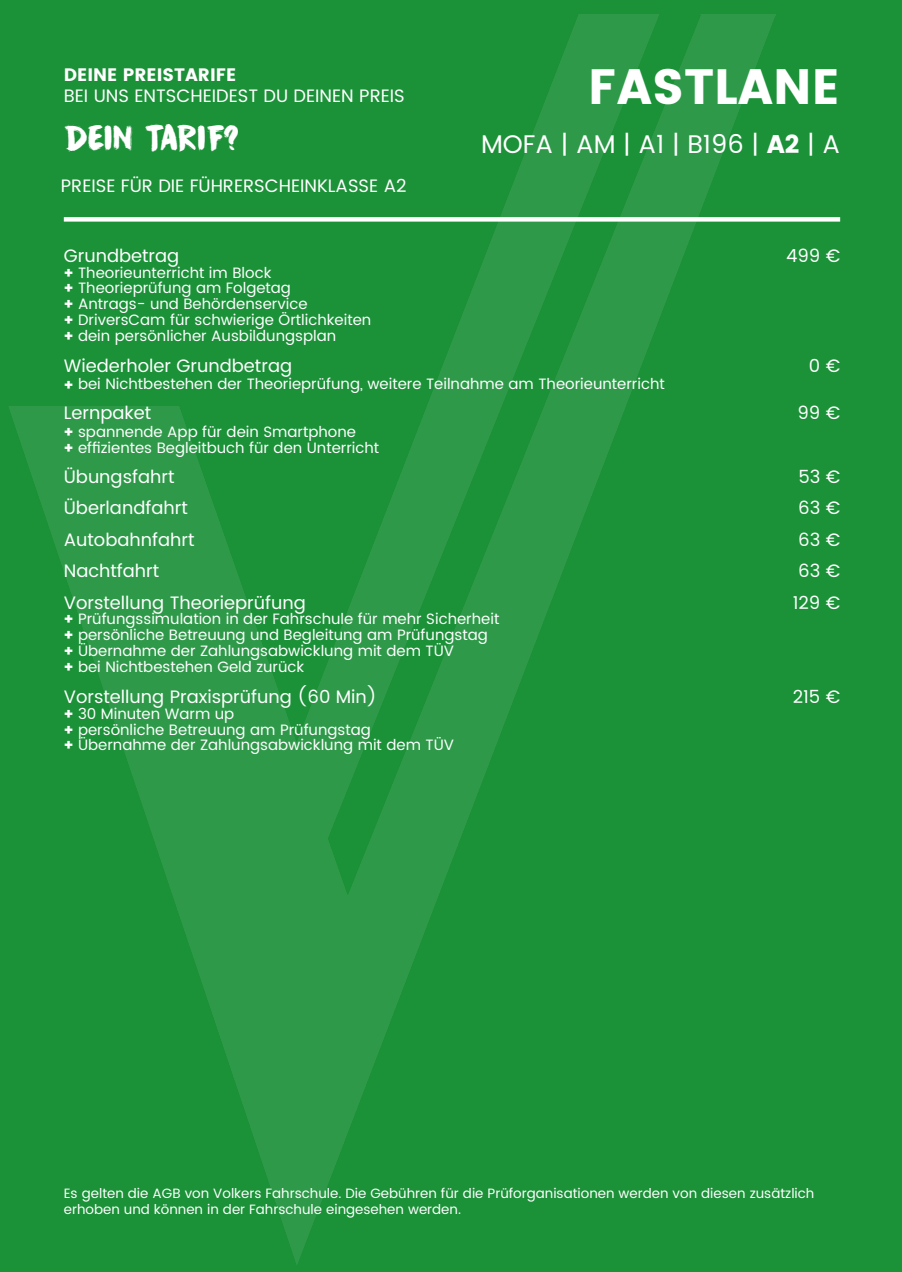
<style>
.page{position:relative;width:902px;height:1272px;background:#fff}
.page>*{position:absolute;margin:0;border:0;box-sizing:border-box;transform-origin:0 0}
.t1{font:49.5px "Poppins";color:#fff}
.t2{font:31.5px "DK Cinnabar Brush";letter-spacing:-.025em;color:#fff}
.t3{font:25.5px "Poppins";color:#fff}
.Absatzformat_1{font:18px "Poppins";color:#fff}
.t4{font:18px "Poppins";color:#fff}
.Absatzformat_1-2{font:15px/15.8px "Poppins";color:#fff}
.t5{font:13.5px/16.2px "Poppins";color:#fff}
.s1{font-style:inherit}
</style>
<div class="page">
<div style="left:0;top:0;width:901px;height:1271px;background:#1b9138"></div>
<img style="left:9px;top:15px;width:766px;height:1250px">
<div style="left:64px;top:217px;width:776px;height:5px;background:#fff"></div>
<p class="t4" style="left:64px;top:64px;width:174px">DEINE PREISTARIFE</p>
<p class="Absatzformat_1" style="left:64px;top:83px;width:342px">BEI UNS ENTSCHEIDEST DU DEINEN PREIS</p>
<p class="t2" style="left:64px;top:116px;width:177px">DEIN TARIF?</p>
<p class="Absatzformat_1" style="left:61px;top:173px;width:347px">PREISE FÜR DIE FÜHRERSCHEINKLASSE A2</p>
<p class="t1" style="left:588px;top:58px;width:253px">FASTLANE</p>
<p class="t3" style="left:481px;top:125px;width:360px">MOFA | AM | A1 | B196 | <span class="s1">A2</span> | A</p>
<p class="Absatzformat_1" style="left:64px;top:242px;width:117px">Grundbetrag</p>
<p class="Absatzformat_1" style="left:786px;top:242px;width:56px">499 €</p>
<p class="Absatzformat_1-2" style="left:64px;top:265px;width:209px"><span class="s1">+</span> Theorieunterricht im Block</p>
<p class="Absatzformat_1-2" style="left:64px;top:281px;width:229px"><span class="s1">+</span> Theorieprüfung am Folgetag</p>
<p class="Absatzformat_1-2" style="left:64px;top:296px;width:309px"><span class="s1">+</span> Antrags- und Behördenservice<br><span class="s1">+</span> DriversCam für schwierige Örtlichkeiten</p>
<p class="Absatzformat_1-2" style="left:64px;top:328px;width:274px"><span class="s1">+</span> dein persönlicher Ausbildungsplan</p>
<p class="Absatzformat_1" style="left:64px;top:353px;width:230px">Wiederholer Grundbetrag</p>
<p class="Absatzformat_1" style="left:808px;top:353px;width:33px">0 €</p>
<p class="Absatzformat_1-2" style="left:64px;top:377px;width:602px"><span class="s1">+</span> bei Nichtbestehen der Theorieprüfung, weitere Teilnahme am Theorieunterricht</p>
<p class="Absatzformat_1" style="left:64px;top:400px;width:89px">Lernpaket</p>
<p class="Absatzformat_1" style="left:797px;top:400px;width:44px">99 €</p>
<p class="Absatzformat_1-2" style="left:64px;top:424px;width:294px"><span class="s1">+</span> spannende App für dein Smartphone</p>
<p class="Absatzformat_1-2" style="left:64px;top:440px;width:317px"><span class="s1">+</span> effizientes Begleitbuch für den Unterricht</p>
<p class="Absatzformat_1" style="left:64px;top:463px;width:112px">Übungsfahrt</p>
<p class="Absatzformat_1" style="left:798px;top:463px;width:43px">53 €</p>
<p class="Absatzformat_1" style="left:64px;top:494px;width:125px">Überlandfahrt</p>
<p class="Absatzformat_1" style="left:798px;top:494px;width:43px">63 €</p>
<p class="Absatzformat_1" style="left:64px;top:526px;width:132px">Autobahnfahrt</p>
<p class="Absatzformat_1" style="left:798px;top:526px;width:43px">63 €</p>
<p class="Absatzformat_1" style="left:64px;top:557px;width:97px">Nachtfahrt</p>
<p class="Absatzformat_1" style="left:798px;top:557px;width:43px">63 €</p>
<p class="Absatzformat_1" style="left:64px;top:589px;width:243px">Vorstellung Theorieprüfung</p>
<p class="Absatzformat_1" style="left:792px;top:589px;width:49px">129 €</p>
<p class="Absatzformat_1-2" style="left:64px;top:611px;width:437px"><span class="s1">+</span> Prüfungssimulation in der Fahrschule für mehr Sicherheit <span class="s1">+</span> persönliche Betreuung und Begleitung am Prüfungstag <span class="s1">+</span> Übernahme der Zahlungsabwicklung mit dem TÜV</p>
<p class="Absatzformat_1-2" style="left:64px;top:659px;width:242px"><span class="s1">+</span> bei Nichtbestehen Geld zurück</p>
<p class="Absatzformat_1" style="left:64px;top:683px;width:315px">Vorstellung Praxisprüfung (60 Min)</p>
<p class="Absatzformat_1" style="left:792px;top:683px;width:49px">215 €</p>
<p class="Absatzformat_1-2" style="left:64px;top:706px;width:172px"><span class="s1">+</span> 30 Minuten Warm up</p>
<p class="Absatzformat_1-2" style="left:64px;top:722px;width:391px"><span class="s1">+</span> persönliche Betreuung am Prüfungstag<br><span class="s1">+</span> Übernahme der Zahlungsabwicklung mit dem TÜV</p>
<p class="t5" style="left:64px;top:1185px;width:752px">Es gelten die AGB von Volkers Fahrschule. Die Gebühren für die Prüforganisationen werden von diesen zusätzlich erhoben und können in der Fahrschule eingesehen werden.</p>
</div>
